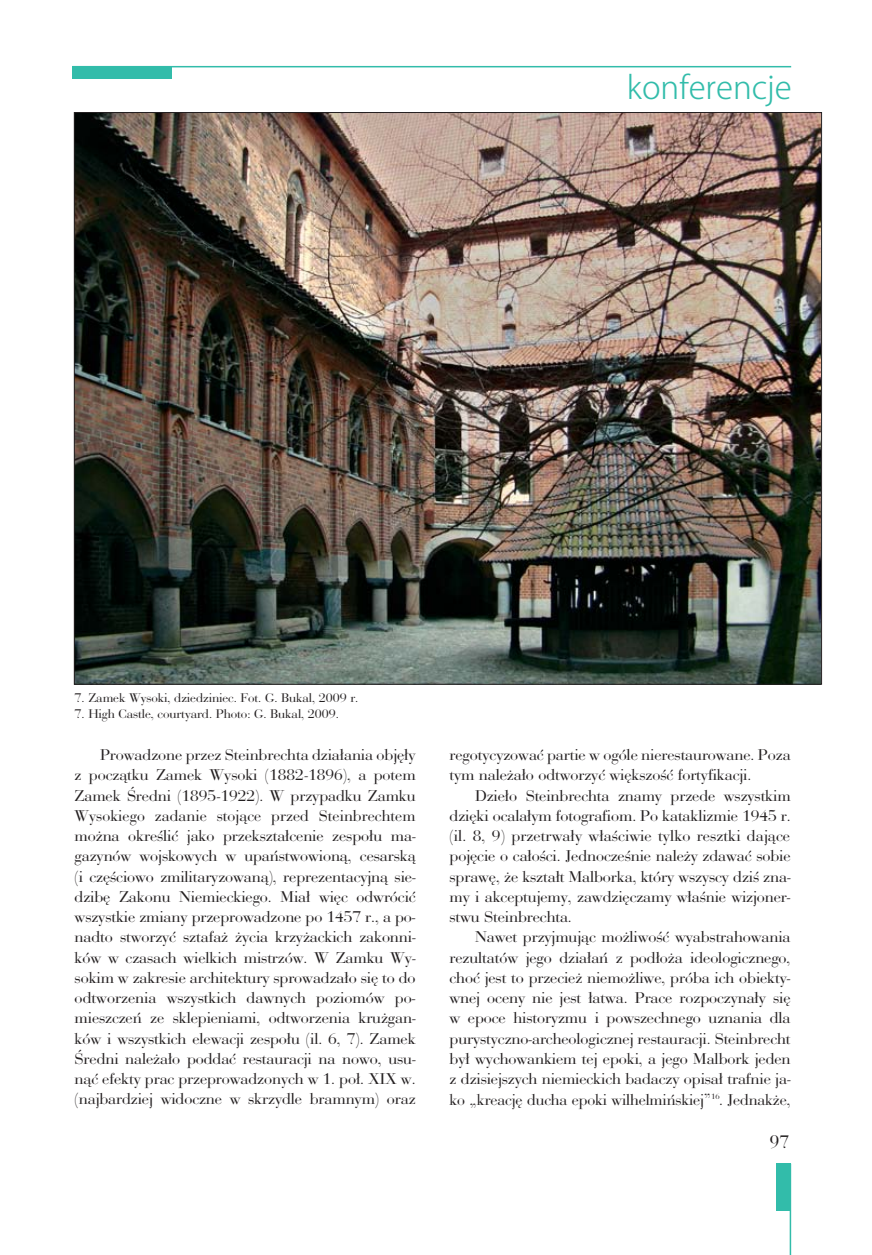
<style>
.page{position:relative;width:872px;height:1255px;background:#fff}
.page>*{position:absolute;margin:0;border:0;box-sizing:border-box;transform-origin:0 0}
.t1{font:300 31.5px "Koz Go Pro";color:#32bcaa}
.t2{font:18px "Pbauer Bodoni Roman";color:#231f20}
.t3{font:16.2px/20.2px "Bauer Bod DOT";color:#231f20;text-align:justify}
.t4{font:13.05px "Bauer Bod DOT";color:#231f20}
</style>
<div class="page">
<div style="left:72px;top:66px;width:100px;height:13px;background:#32bcaa"></div>
<hr style="left:72px;top:66px;width:719px;height:1px;background:#32bcaa">
<div style="left:776px;top:1163px;width:15px;height:47px;background:#32bcaa"></div>
<hr style="left:789px;top:1163px;width:2px;height:91px;background:#32bcaa">
<img style="left:76px;top:114px;width:743px;height:568px">
<p class="t4" style="left:75px;top:693px;width:285px">7. Zamek Wysoki, dziedziniec. Fot. G. Bukal, 2009 r.</p>
<p class="t4" style="left:75px;top:708px;width:266px">7. High Castle, courtyard. Photo: G. Bukal, 2009.</p>
<h1 class="t1" style="left:627px;top:71px;width:166px">konferencje</h1>
<p class="t3" style="left:75px;top:746px;width:342px;text-indent:26px">Prowadzone przez Steinbrechta działania objęły z początku Zamek Wysoki (1882-1896), a potem Zamek Średni (1895-1922). W przypadku Zamku Wysokiego zadanie stojące przed Steinbrechtem można określić jako przekształcenie zespołu ma&shy;gazynów wojskowych w upaństwowioną, cesarską (i częściowo zmilitaryzowaną), reprezentacyjną sie&shy;dzibę Zakonu Niemieckiego. Miał więc odwrócić wszystkie zmiany przeprowadzone po 1457 r., a po&shy;nadto stworzyć sztafaż życia krzyżackich zakonni&shy;ków w czasach wielkich mistrzów. W Zamku Wy&shy;sokim w zakresie architektury sprowadzało się to do odtworzenia wszystkich dawnych poziomów po&shy;mieszczeń ze sklepieniami, odtworzenia krużgan&shy;ków i wszystkich elewacji zespołu (il. 6, 7). Zamek Średni należało poddać restauracji na nowo, usu&shy;nąć efekty prac przeprowadzonych w 1. poł. XIX w. (najbardziej widoczne w skrzydle bramnym) oraz</p>
<p class="t3" style="left:449px;top:746px;width:342px">regotycyzować partie w ogóle nierestaurowane. Poza tym należało odtworzyć większość fortyfikacji.</p>
<p class="t3" style="left:449px;top:787px;width:342px;text-indent:26px">Dzieło Steinbrechta znamy przede wszystkim dzięki ocalałym fotografiom. Po kataklizmie 1945 r. (il. 8, 9) przetrwały właściwie tylko resztki dające pojęcie o całości. Jednocześnie należy zdawać sobie sprawę, że kształt Malborka, który wszyscy dziś zna&shy;my i akceptujemy, zawdzięczamy właśnie wizjoner&shy;stwu Steinbrechta.</p>
<p class="t3" style="left:449px;top:928px;width:342px;text-indent:26px">Nawet przyjmując możliwość wyabstrahowania rezultatów jego działań z podłoża ideologicznego, choć jest to przecież niemożliwe, próba ich obiekty&shy;wnej oceny nie jest łatwa. Prace rozpoczynały się w epoce historyzmu i powszechnego uznania dla purystyczno-archeologicznej restauracji. Steinbrecht był wychowankiem tej epoki, a jego Malbork jeden z dzisiejszych niemieckich badaczy opisał trafnie ja&shy;ko „kreację ducha epoki wilhelmińskiej”<sup>16</sup>. Jednakże,</p>
<p class="t2" style="left:769px;top:1134px;width:22px">97</p>
</div>
